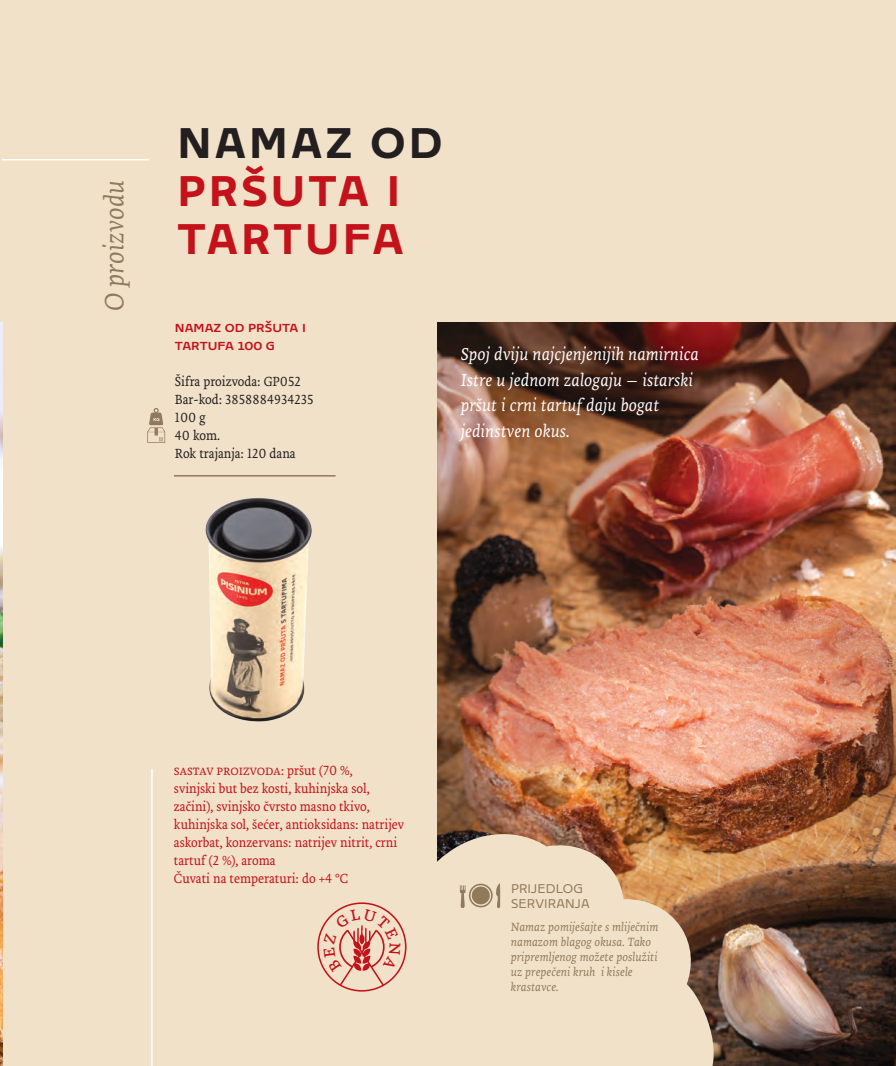
<style>
.page{position:relative;width:896px;height:1066px;background:#fff}
.page>*{position:absolute;margin:0;border:0;box-sizing:border-box;transform-origin:0 0}
.t1{font:600 45.9px/48px "Delvard Pro";letter-spacing:.085em;color:#c4121a}
.t2{font:600 45.9px "Delvard Pro";letter-spacing:.085em;color:#231f20}
.t3{font:italic 30px "Tempera Biblio Pro Book A";color:#91795b}
.t4{font:italic 19.5px/25.5px "Tempera Biblio Pro Book A";color:#fff}
.t5{font:15px/18px "Tempera Biblio Pro Book A";color:#c4121a}
.t6{font:15px/18px "Tempera Biblio Pro Book A";color:#231f20}
.t7{font:500 15px/18px "Delvard Pro";color:#c4121a}
.t8{font:italic 13.5px/15px "Tempera Biblio Pro Book A";color:#91795b}
.t9{font:13.5px "Delvard Pro";color:#91795b}
</style>
<div class="page">
<div style="left:1px;top:0;width:894px;height:1065px;background:#f1e1c9"></div>
<img style="left:437px;top:322px;width:458px;height:743px">
<svg style="left:437px;top:829px;width:288px;height:236px"></svg>
<hr style="left:0;top:159px;width:149px;height:1px;background:#fff">
<svg style="left:460px;top:883px;width:40px;height:25px"></svg>
<svg style="left:147px;top:408px;width:18px;height:35px"></svg>
<hr style="left:151px;top:769px;width:2px;height:296px;background:#fff">
<div style="left:317px;top:902px;width:89px;height:89px;border:2px solid #c4121a;border-radius:50%"></div>
<img style="left:174px;top:475px;width:162px;height:247px">
<hr style="left:0;top:0;width:2px;height:1065px;background:#f1e1c9">
<img style="left:0;top:322px;width:2px;height:741px">
<svg style="left:323px;top:908px;width:77px;height:79px"></svg>
<h2 class="t3" style="left:98px;top:311px;width:133px;rotate:-90deg">O proizvodu</h2>
<h1 class="t2" style="left:178px;top:109px;width:266px">NAMAZ OD</h1>
<h1 class="t1" style="left:178px;top:163px;width:227px">PRŠUTA I<br>TARTUFA</h1>
<p class="t7" style="left:175px;top:317px;width:132px">namaz od pršuta i tartufa 100 g</p>
<p class="t6" style="left:175px;top:374px;width:140px">Šifra proizvoda: GP052<br>Bar-kod: 3858884934235<br>100 g<br>40 kom.<br>Rok trajanja: 120 dana</p>
<h3 class="t4" style="left:460px;top:343px;width:240px">Spoj dviju najcjenjenijih namirnica<br>Istre u jednom zalogaju – istarski pršut i crni tartuf daju bogat jedinstven okus.</h3>
<p class="t5" style="left:174px;top:762px;width:231px">sastav proizvoda: pršut (70 %,<br>svinjski but bez kosti, kuhinjska sol, začini), svinjsko čvrsto masno tkivo, kuhinjska sol, šećer, antioksidans: natrijev askorbat, konzervans: natrijev nitrit, crni tartuf (2 %), aroma<br>Čuvati na temperaturi: do +4 °C</p>
<p class="t9" style="left:511px;top:879px;width:11px">PRIJED</p>
<p class="t9" style="left:555px;top:879px;width:28px">LOG</p>
<p class="t9" style="left:511px;top:894px;width:10px">SERVIRANJA</p>
<p class="t8" style="left:511px;top:920px;width:149px">Namaz pomiješajte s mliječnim namazom blagog okusa. Tako pripremljenog možete poslužiti uz prepečeni kruh i kisele krastavce.</p>
</div>
